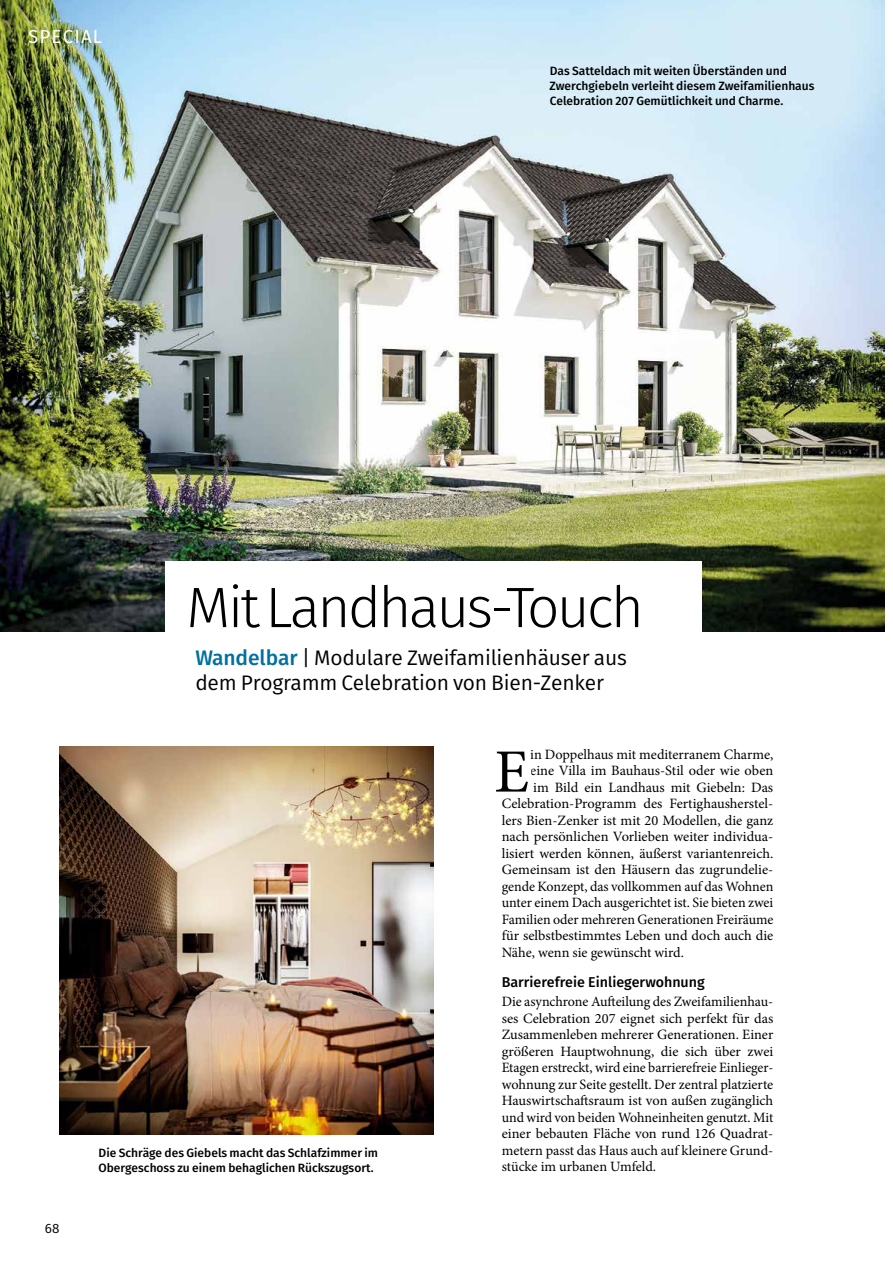
<style>
.page{position:relative;width:893px;height:1263px;background:#fff}
.page>*{position:absolute;margin:0;border:0;box-sizing:border-box;transform-origin:0 0}
.t1{font:61.5px "Minion Pro";color:#000}
.t2{font:300 57px "Fira Sans";letter-spacing:-.05em;color:#000}
.t3{font:21px/24.8px "Fira Sans";letter-spacing:-.01em;color:#000}
.t4{font:18.75px "Fira Sans";letter-spacing:.06em;color:#fff}
.t5{font:14.25px/16.5px "Minion Pro";color:#000;text-align:justify}
.t6{font:500 14.25px "Fira Sans";color:#000}
.t7{font:13.5px "Fira Sans";color:#000}
.t8{font:500 12px/15px "Fira Sans";color:#000}
.s1{font-weight:500;color:#0070a0}
</style>
<div class="page">
<img style="left:60px;top:747px;width:374px;height:387px">
<img style="left:0;top:0;width:884px;height:631px">
<div style="left:166px;top:561px;width:536px;height:161px;background:#fff"></div>
<h3 class="t4" style="left:28px;top:22px;width:76px">SPECIAL</h3>
<p class="t8" style="left:549px;top:62px;width:266px">Das Satteldach mit weiten Überständen und<br>Zwerchgiebeln verleiht diesem Zweifamilienhaus<br>Celebration 207 Gemütlichkeit und Charme.</p>
<h2 class="t2" style="left:186px;top:567px;width:459px">Mit Landhaus-Touch</h2>
<h3 class="t3" style="left:195px;top:645px;width:433px"><span class="s1">Wandelbar</span> | Modulare Zweifamilienhäuser aus dem Programm Celebration von Bien-Zenker</h3>
<p class="t7" style="left:45px;top:1218px;width:16px">68</p>
<p class="t8" style="left:98px;top:1145px;width:281px">Die Schräge des Giebels macht das Schlafzimmer im<br>Obergeschoss zu einem behaglichen Rückszugsort.</p>
<p class="t5" style="left:530px;top:746px;width:245px">in Doppelhaus mit mediterranem Charme,</p>
<p class="t5" style="left:530px;top:762px;width:245px">eine Villa im Bauhaus-Stil oder wie oben</p>
<p class="t5" style="left:533px;top:779px;width:241px">im Bild ein Landhaus mit Giebeln: Das</p>
<p class="t5" style="left:502px;top:795px;width:273px">Celebration-Programm des Fertighausherstel-</p>
<p class="t5" style="left:502px;top:812px;width:273px">lers Bien-Zenker ist mit 20 Modellen, die ganz</p>
<p class="t5" style="left:502px;top:828px;width:273px">nach persönlichen Vorlieben weiter individua-</p>
<p class="t5" style="left:502px;top:845px;width:273px">lisiert werden können, äußerst variantenreich.</p>
<p class="t5" style="left:502px;top:861px;width:273px">Gemeinsam ist den Häusern das zugrundelie-</p>
<p class="t5" style="left:502px;top:878px;width:273px">gende Konzept, das vollkommen auf das Wohnen</p>
<p class="t5" style="left:502px;top:894px;width:273px">unter einem Dach ausgerichtet ist. Sie bieten zwei</p>
<p class="t5" style="left:502px;top:911px;width:273px">Familien oder mehreren Generationen Freiräume</p>
<p class="t5" style="left:502px;top:927px;width:273px">für selbstbestimmtes Leben und doch auch die</p>
<p class="t5" style="left:502px;top:944px;width:184px">Nähe, wenn sie gewünscht wird.</p>
<p class="t6" style="left:502px;top:970px;width:204px">Barrierefreie Einliegerwohnung</p>
<p class="t5" style="left:502px;top:993px;width:273px">Die asynchrone Aufteilung des Zweifamilienhau&shy;ses Celebration 207 eignet sich perfekt für das Zusammenleben mehrerer Generationen. Einer größeren Hauptwohnung, die sich über zwei Etagen erstreckt, wird eine barrierefreie Einlieger&shy;wohnung zur Seite gestellt. Der zentral platzierte Hauswirtschaftsraum ist von außen zugänglich und wird von beiden Wohneinheiten genutzt. Mit einer bebauten Fläche von rund 126 Quadrat&shy;metern passt das Haus auch auf kleinere Grund&shy;stücke im urbanen Umfeld.</p>
<h1 class="t1" style="left:494px;top:731px;width:36px">E</h1>
</div>
